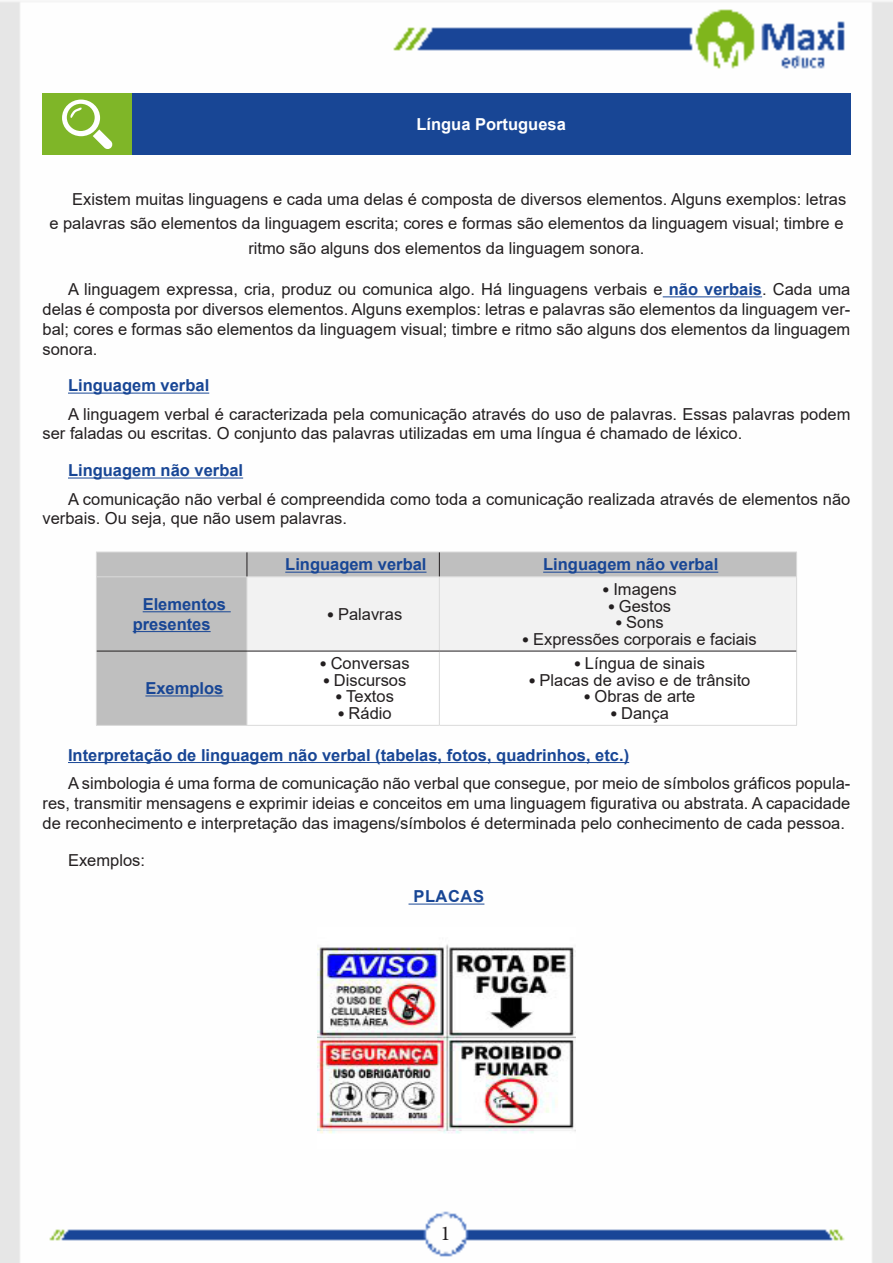
<style>
.page{position:relative;width:893px;height:1263px;background:#fff}
.page>*{position:absolute;margin:0;border:0;box-sizing:border-box;transform-origin:0 0}
.t1{font:21px "Minion Pro";color:#231f20}
.TEXTO_BASE{font:16.5px/19.8px "Arial";color:#231f20;text-align:justify}
.Centralizar{font:16.5px "Arial";color:#231f20}
.TITULO_DE_ASSUNTO__CORPO{font:700 16.5px/19.8px "Arial";color:#184695}
.Titulo_de_Caixa{font:700 16.5px "Arial";color:#fff}
.TITULO_DE_LEI{font:700 16.5px "Arial";letter-spacing:.035em;color:#184695}
.s1{font-weight:700;color:#184695}
.s2{font-family:"Calibri"}
</style>
<div class="page">
<img style="left:0;top:1px;width:893px;height:1262px">
<hr style="left:663px;top:296px;width:99px;height:1px;background:#184695">
<hr style="left:68px;top:393px;width:141px;height:1px;background:#184695">
<hr style="left:68px;top:478px;width:175px;height:1px;background:#184695">
<hr style="left:68px;top:762px;width:561px;height:1px;background:#184695">
<hr style="left:409px;top:904px;width:75px;height:1px;background:#184695">
<div style="left:43px;top:94px;width:89px;height:61px;background:#7fb628"></div>
<div style="left:132px;top:94px;width:718px;height:61px;background:#184695"></div>
<svg style="left:62px;top:100px;width:51px;height:49px"></svg>
<div style="left:97px;top:553px;width:150px;height:172px;background:#bfbfbf"></div>
<hr style="left:96px;top:552px;width:151px;height:1px;background:#dadada">
<svg style="left:96px;top:553px;width:1px;height:23px"></svg>
<hr style="left:96px;top:576px;width:151px;height:1px;background:#dadada">
<hr style="left:96px;top:577px;width:1px;height:74px;background:#dadada">
<hr style="left:96px;top:651px;width:1px;height:74px;background:#dadada">
<hr style="left:96px;top:725px;width:151px;height:1px;background:#dadada">
<hr style="left:247px;top:725px;width:192px;height:1px;background:#dadada">
<hr style="left:439px;top:725px;width:358px;height:1px;background:#dadada">
<svg style="left:247px;top:552px;width:550px;height:173px"></svg>
<hr style="left:97px;top:651px;width:150px;height:1px;background:#231f20">
<hr style="left:247px;top:651px;width:192px;height:1px;background:#231f20">
<hr style="left:439px;top:651px;width:357px;height:1px;background:#231f20">
<hr style="left:285px;top:572px;width:141px;height:1px;background:#184695">
<hr style="left:543px;top:572px;width:175px;height:1px;background:#184695">
<hr style="left:143px;top:611px;width:88px;height:1px;background:#184695">
<hr style="left:133px;top:631px;width:78px;height:1px;background:#184695">
<hr style="left:145px;top:696px;width:78px;height:1px;background:#184695">
<img style="left:318px;top:927px;width:257px;height:222px">
<p class="Titulo_de_Caixa" style="left:416px;top:113px;width:151px">Língua Portuguesa</p>
<p class="Centralizar" style="left:72px;top:187px;width:776px">Existem muitas linguagens e cada uma delas é composta de diversos elementos. Alguns exemplos: letras</p>
<p class="Centralizar" style="left:49px;top:212px;width:796px">e palavras são elementos da linguagem escrita; cores e formas são elementos da linguagem visual; timbre e</p>
<p class="Centralizar" style="left:248px;top:237px;width:398px">ritmo são alguns dos elementos da linguagem sonora.</p>
<p class="TEXTO_BASE" style="left:43px;top:279px;width:809px;text-indent:26px">A linguagem expressa, cria, produz ou comunica algo. Há linguagens verbais e <span class="s1">não verbais</span>. Cada uma delas é composta por diversos elementos. Alguns exemplos: letras e palavras são elementos da linguagem ver&shy;bal; cores e formas são elementos da linguagem visual; timbre e ritmo são alguns dos elementos da linguagem sonora.</p>
<p class="TITULO_DE_ASSUNTO__CORPO" style="left:68px;top:376px;width:143px">Linguagem verbal</p>
<p class="TEXTO_BASE" style="left:43px;top:404px;width:809px;text-indent:26px">A linguagem verbal é caracterizada pela comunicação através do uso de palavras. Essas palavras podem ser faladas ou escritas. O conjunto das palavras utilizadas em uma língua é chamado de léxico.</p>
<p class="TITULO_DE_ASSUNTO__CORPO" style="left:68px;top:461px;width:177px">Linguagem não verbal</p>
<p class="TEXTO_BASE" style="left:43px;top:489px;width:809px;text-indent:26px">A comunicação não verbal é compreendida como toda a comunicação realizada através de elementos não verbais. Ou seja, que não usem palavras.</p>
<p class="TITULO_DE_ASSUNTO__CORPO" style="left:285px;top:555px;width:143px">Linguagem verbal</p>
<p class="TITULO_DE_ASSUNTO__CORPO" style="left:543px;top:555px;width:177px">Linguagem não verbal</p>
<p class="TITULO_DE_ASSUNTO__CORPO" style="left:133px;top:594px;width:95px;text-indent:10px">Elementos presentes</p>
<p class="TEXTO_BASE" style="left:327px;top:604px;width:77px"><span class="s2">•</span> Palavras</p>
<p class="TEXTO_BASE" style="left:602px;top:579px;width:76px"><span class="s2">•</span> Imagens</p>
<p class="TEXTO_BASE" style="left:607px;top:596px;width:65px"><span class="s2">•</span> Gestos</p>
<p class="TEXTO_BASE" style="left:615px;top:612px;width:51px"><span class="s2">•</span> Sons</p>
<p class="TEXTO_BASE" style="left:522px;top:629px;width:237px"><span class="s2">•</span> Expressões corporais e faciais</p>
<p class="TEXTO_BASE" style="left:319px;top:654px;width:92px"><span class="s2">•</span> Conversas</p>
<p class="TEXTO_BASE" style="left:322px;top:670px;width:85px"><span class="s2">•</span> Discursos</p>
<p class="TEXTO_BASE" style="left:335px;top:687px;width:61px"><span class="s2">•</span> Textos</p>
<p class="TEXTO_BASE" style="left:337px;top:703px;width:56px"><span class="s2">•</span> Rádio</p>
<p class="TEXTO_BASE" style="left:573px;top:654px;width:133px"><span class="s2">•</span> Língua de sinais</p>
<p class="TEXTO_BASE" style="left:528px;top:670px;width:224px"><span class="s2">•</span> Placas de aviso e de trânsito</p>
<p class="TEXTO_BASE" style="left:583px;top:687px;width:114px"><span class="s2">•</span> Obras de arte</p>
<p class="TEXTO_BASE" style="left:610px;top:703px;width:61px"><span class="s2">•</span> Dança</p>
<p class="TITULO_DE_ASSUNTO__CORPO" style="left:68px;top:745px;width:563px">Interpretação de linguagem não verbal (tabelas, fotos, quadrinhos, etc.)</p>
<p class="TEXTO_BASE" style="left:43px;top:773px;width:809px;text-indent:26px">A simbologia é uma forma de comunicação não verbal que consegue, por meio de símbolos gráficos popula&shy;res, transmitir mensagens e exprimir ideias e conceitos em uma linguagem figurativa ou abstrata. A capacidade de reconhecimento e interpretação das imagens/símbolos é determinada pelo conhecimento de cada pessoa.</p>
<p class="TEXTO_BASE" style="left:68px;top:850px;width:79px">Exemplos:</p>
<p class="TITULO_DE_LEI" style="left:413px;top:885px;width:72px">PLACAS</p>
<p class="TITULO_DE_ASSUNTO__CORPO" style="left:145px;top:679px;width:79px">Exemplos</p>
<p class="t1" style="left:440px;top:1219px;width:12px">1</p>
</div>
